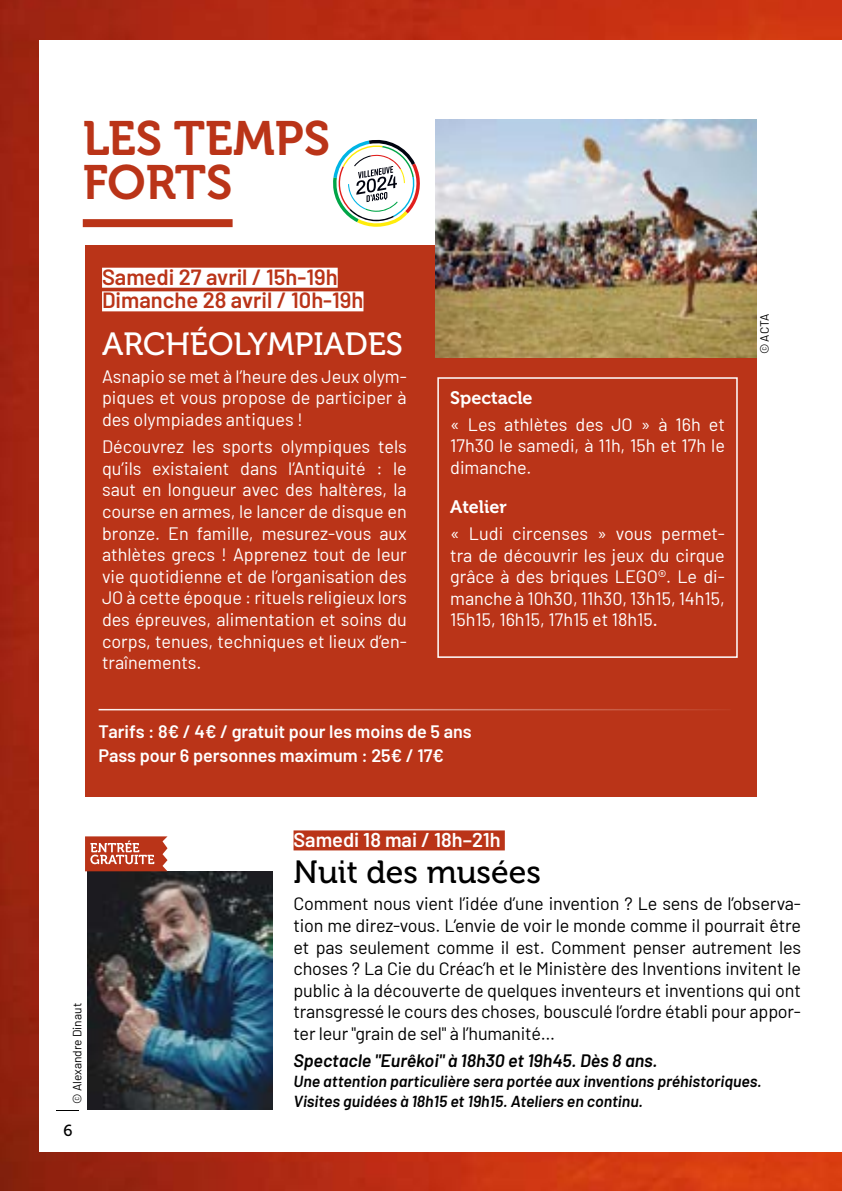
<style>
.page{position:relative;width:842px;height:1191px;background:#fff}
.page>*{position:absolute;margin:0;border:0;box-sizing:border-box;transform-origin:0 0}
.t1{font:48px/44px "Museo 700";color:#ba3418}
.t2{font:32px "Museo 500";color:#fff}
.t3{font:32px "Museo 500";color:#000}
.t4{font:600 22px/23.6px "Barlow";color:#ba3418}
.t5{font:600 20px "Barlow";color:#fff}
.t6{font:18px/21.6px "Barlow";color:#fff;text-align:justify}
.t7{font:18px/21.6px "Barlow";letter-spacing:-.01em;color:#000;text-align:justify}
.t8{font:600 18px/24.6px "Barlow";color:#fff}
.t9{font:italic 600 18px "Barlow";color:#000}
.t10{font:18px "Museo 700";color:#fff}
.t11{font:italic 600 16px/19.6px "Barlow";color:#000}
.t12{font:16px "Museo 500";color:#000}
.t13{font:12px "Barlow";color:#000}
.s1{font-weight:500}
</style>
<div class="page">
<img style="left:0;top:0;width:842px;height:1191px">
<div style="left:40px;top:40px;width:802px;height:1111px;background:#fff"></div>
<img style="left:88px;top:871px;width:184px;height:238px">
<svg style="left:333px;top:140px;width:87px;height:87px"></svg>
<div style="left:85px;top:246px;width:672px;height:551px;background:#ba3418"></div>
<div style="left:102px;top:268px;width:236px;height:20px;background:#fff"></div>
<div style="left:102px;top:291px;width:261px;height:20px;background:#fff"></div>
<div style="left:294px;top:830px;width:211px;height:20px;background:#ba3418"></div>
<div style="left:83px;top:219px;width:150px;height:8px;background:#ba3418"></div>
<svg style="left:85px;top:836px;width:82px;height:35px"></svg>
<img style="left:435px;top:119px;width:322px;height:238px">
<div style="left:437px;top:377px;width:301px;height:281px;border:2px solid #fff"></div>
<hr style="left:99px;top:709px;width:632px;height:1px;background:#fff">
<h1 class="t1" style="left:83px;top:117px;width:249px">LES TEMPS<br>FORTS</h1>
<p class="t4" style="left:102px;top:263px;width:263px">Samedi 27 avril / 15h-19h<br>Dimanche 28 avril / 10h-19h</p>
<h2 class="t2" style="left:102px;top:327px;width:302px">ARCHÉOLYMPIADES</h2>
<p class="t6" style="left:102px;top:364px;width:306px">Asnapio se met à l’heure des Jeux olym&shy;piques et vous propose de participer à des olympiades antiques !</p>
<p class="t6" style="left:102px;top:434px;width:306px">Découvrez les sports olympiques tels qu’ils existaient dans l’Antiquité : le saut en longueur avec des haltères, la course en armes, le lancer de disque en bronze. En famille, mesurez-vous aux athlètes grecs ! Apprenez tout de leur vie quotidienne et de l’organisation des JO à cette époque : rituels religieux lors des épreuves, alimentation et soins du corps, tenues, techniques et lieux d’en&shy;traînements.</p>
<p class="t10" style="left:450px;top:387px;width:84px">Spectacle</p>
<p class="t6" style="left:450px;top:412px;width:276px">« Les athlètes des JO » à 16h et 17h30 le samedi, à 11h, 15h et 17h le dimanche.</p>
<p class="t10" style="left:450px;top:496px;width:58px">Atelier</p>
<p class="t6" style="left:450px;top:521px;width:276px">« Ludi circenses » vous permet&shy;tra de découvrir les jeux du cirque grâce à des briques LEGO®. Le di&shy;manche à 10h30, 11h30, 13h15, 14h15, 15h15, 16h15, 17h15 et 18h15<span class="s1">.</span></p>
<p class="t8" style="left:99px;top:717px;width:375px">Tarifs : 8€ / 4€ / gratuit pour les moins de 5 ans<br>Pass pour 6 personnes maximum : 25€ / 17€</p>
<p class="t13" style="left:756px;top:354px;width:42px;rotate:-90deg">© ACTA</p>
<p class="t13" style="left:68px;top:1104px;width:102px;rotate:-90deg">© Alexandre Dinaut</p>
<p class="t12" style="left:63px;top:1122px;width:11px">6</p>
<p class="t5" style="left:294px;top:825px;width:209px">Samedi 18 mai / 18h–21h</p>
<h2 class="t3" style="left:294px;top:854px;width:249px">Nuit des musées</h2>
<p class="t7" style="left:294px;top:891px;width:509px">Comment nous vient l’idée d’une invention ? Le sens de l’observa&shy;tion me direz-vous. L’envie de voir le monde comme il pourrait être et pas seulement comme il est. Comment penser autrement les choses ? La Cie du Créac’h et le Ministère des Inventions invitent le public à la découverte de quelques inventeurs et inventions qui ont transgressé le cours des choses, bousculé l’ordre établi pour appor&shy;ter leur "grain de sel" à l’humanité…</p>
<p class="t9" style="left:294px;top:1047px;width:366px">Spectacle "Eurêkoi" à 18h30 et 19h45. Dès 8 ans.</p>
<p class="t11" style="left:294px;top:1070px;width:469px">Une attention particulière sera portée aux inventions préhistoriques.<br>Visites guidées à 18h15 et 19h15. Ateliers en continu.</p>
</div>
